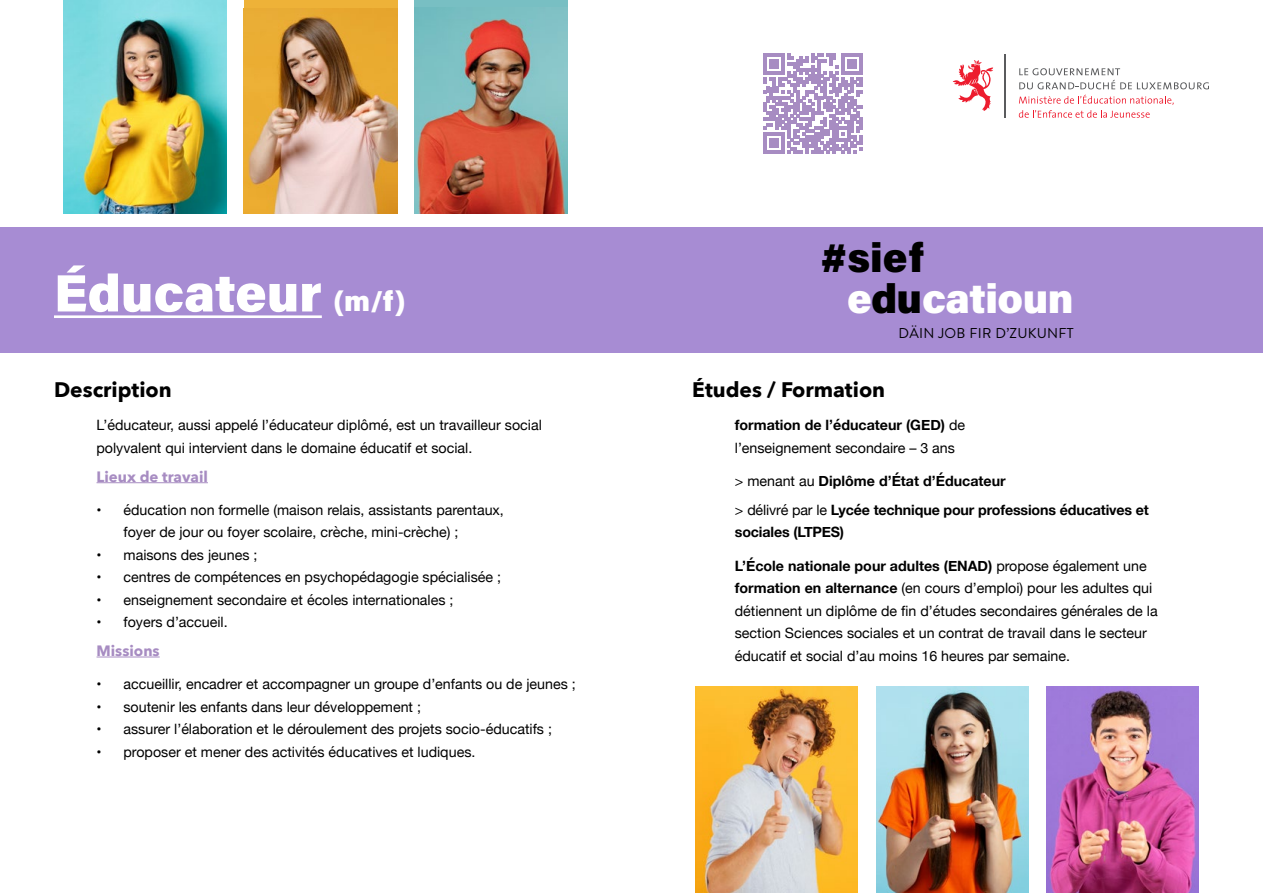
<style>
.page{position:relative;width:1263px;height:893px;background:#fff}
.page>*{position:absolute;margin:0;border:0;box-sizing:border-box;transform-origin:0 0}
.t1{font:52.5px "Acumin Variable Concept";color:#fff}
.t2{font:41.25px/41.5px "Acumin Variable Concept";letter-spacing:-.015em;color:#fff}
.t3{font:700 21px "Avenir Next";color:#000}
.t4{font:700 15px "Avenir Next";color:#a78cc2}
.t5{font:14.25px/22.5px "Helvetica Neue";color:#000}
.t6{font:700 14.25px/29px "Helvetica Neue";letter-spacing:-.01em;color:#000}
.t7{font:14.25px "Brandon Grotesque";letter-spacing:.02em;color:#000}
.s1{font-size:28.5px}
.s2{color:#000}
.s3{font-weight:700}
.s4{font-weight:400}
</style>
<div class="page">
<div style="left:0;top:228px;width:1263px;height:125px;background:#a78cd3"></div>
<div style="left:244px;top:0;width:153px;height:213px;background:#eeb238"></div>
<img style="left:244px;top:8px;width:153px;height:205px">
<img style="left:64px;top:0;width:162px;height:213px">
<div style="left:414px;top:0;width:154px;height:213px;background:#78bfc3"></div>
<img style="left:414px;top:8px;width:154px;height:205px">
<svg style="left:1019px;top:68px;width:190px;height:21px"></svg>
<svg style="left:1019px;top:95px;width:155px;height:23px"></svg>
<svg style="left:953px;top:60px;width:40px;height:51px"></svg>
<hr style="left:1004px;top:54px;width:2px;height:64px;background:#5a5b5d">
<svg style="left:763px;top:54px;width:100px;height:99px"></svg>
<hr style="left:97px;top:482px;width:111px;height:1px;background:#a78cc2">
<hr style="left:97px;top:657px;width:63px;height:1px;background:#a78cc2">
<hr style="left:54px;top:315px;width:268px;height:3px;background:#fff">
<img style="left:1047px;top:686px;width:152px;height:207px">
<img style="left:876px;top:686px;width:152px;height:207px">
<img style="left:696px;top:686px;width:161px;height:207px">
<h1 class="t1" style="left:54px;top:257px;width:353px">Éducateur <span class="s1">(m/f)</span></h1>
<h3 class="t3" style="left:54px;top:372px;width:119px">Description</h3>
<p class="t5" style="left:97px;top:415px;width:447px">L’éducateur, aussi appelé l’éducateur diplômé, est un travailleur social polyvalent qui intervient dans le domaine éducatif et social.</p>
<p class="t4" style="left:97px;top:463px;width:113px">Lieux de travail</p>
<p class="t5" style="left:124px;top:499px;width:382px;text-indent:-27px">• éducation non formelle (maison relais, assistants parentaux, foyer de jour ou foyer scolaire, crèche, mini-crèche) ;</p>
<p class="t5" style="left:97px;top:544px;width:162px">• maisons des jeunes ;</p>
<p class="t5" style="left:97px;top:567px;width:406px">• centres de compétences en psychopédagogie spécialisée ;</p>
<p class="t5" style="left:97px;top:589px;width:358px">• enseignement secondaire et écoles internationales ;</p>
<p class="t5" style="left:97px;top:612px;width:133px">• foyers d’accueil.</p>
<p class="t4" style="left:97px;top:638px;width:65px">Missions</p>
<p class="t5" style="left:97px;top:673px;width:481px">• accueillir, encadrer et accompagner un groupe d’enfants ou de jeunes ;</p>
<p class="t5" style="left:97px;top:696px;width:326px">• soutenir les enfants dans leur développement ;</p>
<p class="t5" style="left:97px;top:718px;width:457px">• assurer l’élaboration et le déroulement des projets socio-éducatifs ;</p>
<p class="t5" style="left:97px;top:741px;width:380px">• proposer et mener des activités éducatives et ludiques.</p>
<h2 class="t2" style="left:847px;top:235px;width:228px;text-indent:-26px"><span class="s2">#sief </span>e<span class="s2">du</span>catioun</h2>
<p class="t7" style="left:899px;top:323px;width:177px">DÄIN JOB FIR D’ZUKUNFT</p>
<h3 class="t3" style="left:692px;top:372px;width:194px">Études / Formation</h3>
<p class="t5" style="left:735px;top:415px;width:232px"><span class="s3">formation de l’éducateur (GED)</span> de l’enseignement secondaire – 3 ans</p>
<p class="t6" style="left:735px;top:467px;width:416px"><span class="s4">&gt; menant au</span> Diplôme d’État d’Éducateur<br><span class="s4">&gt; délivré par le</span> Lycée technique pour professions éducatives et</p>
<p class="t6" style="left:735px;top:518px;width:111px">sociales (LTPES)</p>
<p class="t5" style="left:735px;top:555px;width:424px"><span class="s3">L’École nationale pour adultes (ENAD)</span> propose également une <span class="s3">formation en alternance</span> (en cours d’emploi) pour les adultes qui détiennent un diplôme de fin d’études secondaires générales de la section Sciences sociales et un contrat de travail dans le secteur éducatif et social d’au moins 16 heures par semaine.</p>
</div>
